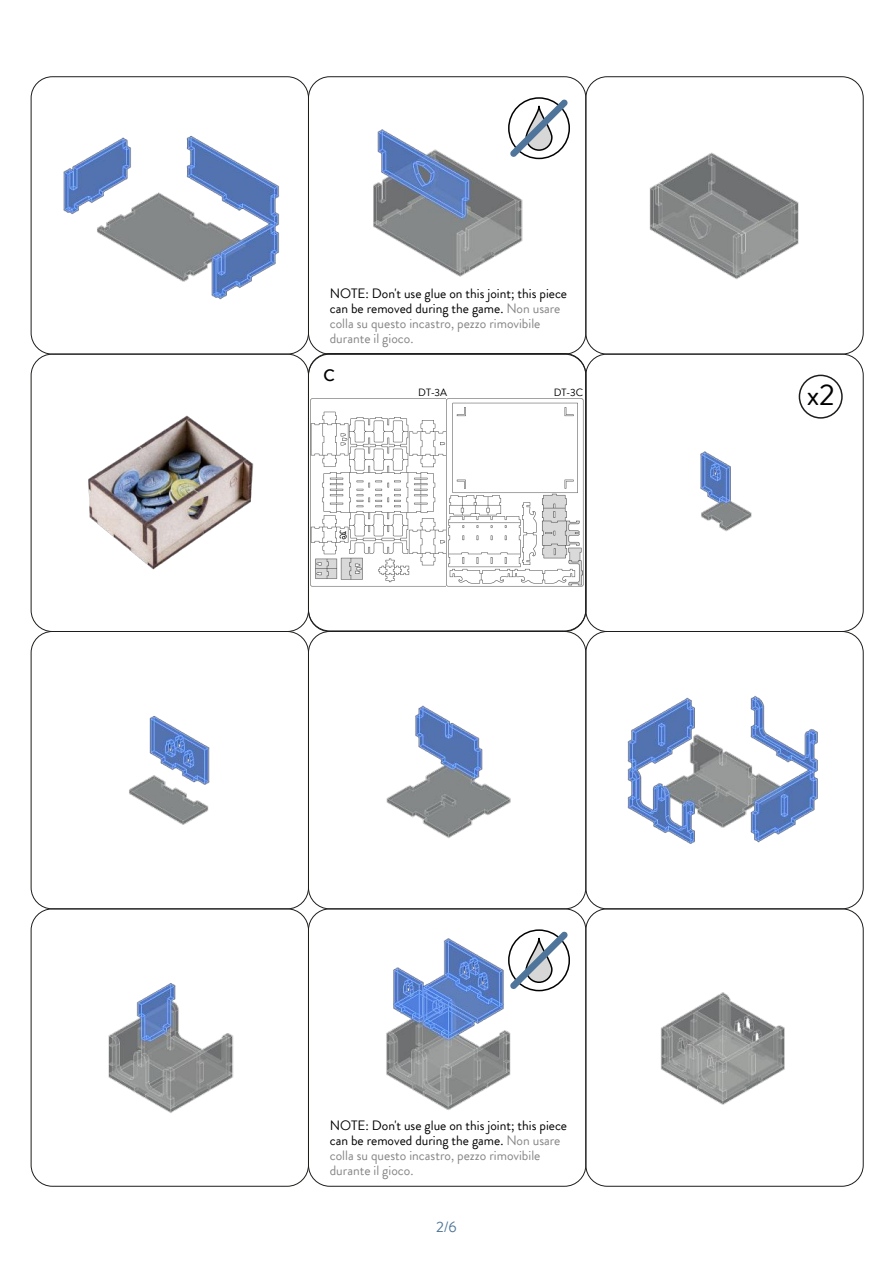
<style>
.page{position:relative;width:893px;height:1263px;background:#fff}
.page>*{position:absolute;margin:0;border:0;box-sizing:border-box;transform-origin:0 0}
.t1{font:30px "Brandon Grotesque";color:#010000}
.t2{font:500 16.5px "Brandon Grotesque";color:#010000}
.t3{font:15px "Brandon Grotesque";color:#4f7597}
.t4{font:13.5px/15px "Brandon Grotesque";color:#010000}
.t5{font:10.5px "Brandon Grotesque";letter-spacing:-.005em;color:#010000}
.s1{color:#858585}
</style>
<div class="page">
<div style="left:586px;top:631px;width:277px;height:278px;border:1px solid #1d1d1b;border-radius:21px"></div>
<div style="left:586px;top:909px;width:277px;height:277px;border:1px solid #1d1d1b;border-radius:21px"></div>
<div style="left:31px;top:909px;width:278px;height:277px;border:1px solid #1d1d1b;border-radius:21px"></div>
<div style="left:31px;top:631px;width:278px;height:278px;border:1px solid #1d1d1b;border-radius:21px"></div>
<img style="left:700px;top:451px;width:52px;height:81px">
<div style="left:586px;top:354px;width:277px;height:278px;border:1px solid #1d1d1b;border-radius:21px"></div>
<div style="left:799px;top:375px;width:44px;height:44px;border:2px solid #1d1d1b;border-radius:50%"></div>
<img style="left:386px;top:938px;width:125px;height:172px">
<div style="left:308px;top:909px;width:278px;height:277px;border:1px solid #1d1d1b;border-radius:21px"></div>
<img style="left:88px;top:415px;width:166px;height:155px">
<div style="left:308px;top:354px;width:278px;height:278px;border:1px solid #1d1d1b;border-radius:21px"></div>
<img style="left:311px;top:399px;width:273px;height:188px">
<img style="left:63px;top:135px;width:217px;height:165px">
<img style="left:373px;top:121px;width:160px;height:156px">
<div style="left:586px;top:77px;width:277px;height:277px;border:1px solid #1d1d1b;border-radius:21px"></div>
<div style="left:308px;top:77px;width:278px;height:277px;border:1px solid #1d1d1b;border-radius:21px"></div>
<img style="left:649px;top:152px;width:150px;height:128px">
<img style="left:129px;top:716px;width:81px;height:109px">
<img style="left:386px;top:705px;width:125px;height:134px">
<img style="left:627px;top:695px;width:191px;height:149px">
<img style="left:108px;top:983px;width:126px;height:130px">
<img style="left:661px;top:992px;width:124px;height:113px">
<div style="left:31px;top:354px;width:278px;height:278px;border:1px solid #1d1d1b;border-radius:21px"></div>
<div style="left:31px;top:77px;width:278px;height:277px;border:1px solid #1d1d1b;border-radius:21px"></div>
<div style="left:508px;top:97px;width:62px;height:62px;border:2px solid #010100;border-radius:50%"></div>
<svg style="left:510px;top:99px;width:58px;height:58px"></svg>
<div style="left:508px;top:929px;width:62px;height:62px;border:2px solid #010100;border-radius:50%"></div>
<svg style="left:510px;top:931px;width:58px;height:58px"></svg>
<p class="t4" style="left:330px;top:286px;width:239px">NOTE: Don't use glue on this joint; this piece can be removed during the game. <span class="s1">Non usare colla su questo incastro, pezzo rimovibile durante il gioco.</span></p>
<p class="t2" style="left:324px;top:364px;width:13px">C</p>
<p class="t5" style="left:418px;top:385px;width:30px">DT-3A</p>
<p class="t5" style="left:554px;top:385px;width:31px">DT-3C</p>
<h1 class="t1" style="left:807px;top:374px;width:30px">x2</h1>
<p class="t4" style="left:330px;top:1118px;width:239px">NOTE: Don't use glue on this joint; this piece can be removed during the game. <span class="s1">Non usare colla su questo incastro, pezzo rimovibile durante il gioco.</span></p>
<p class="t3" style="left:436px;top:1216px;width:22px">2/6</p>
</div>
